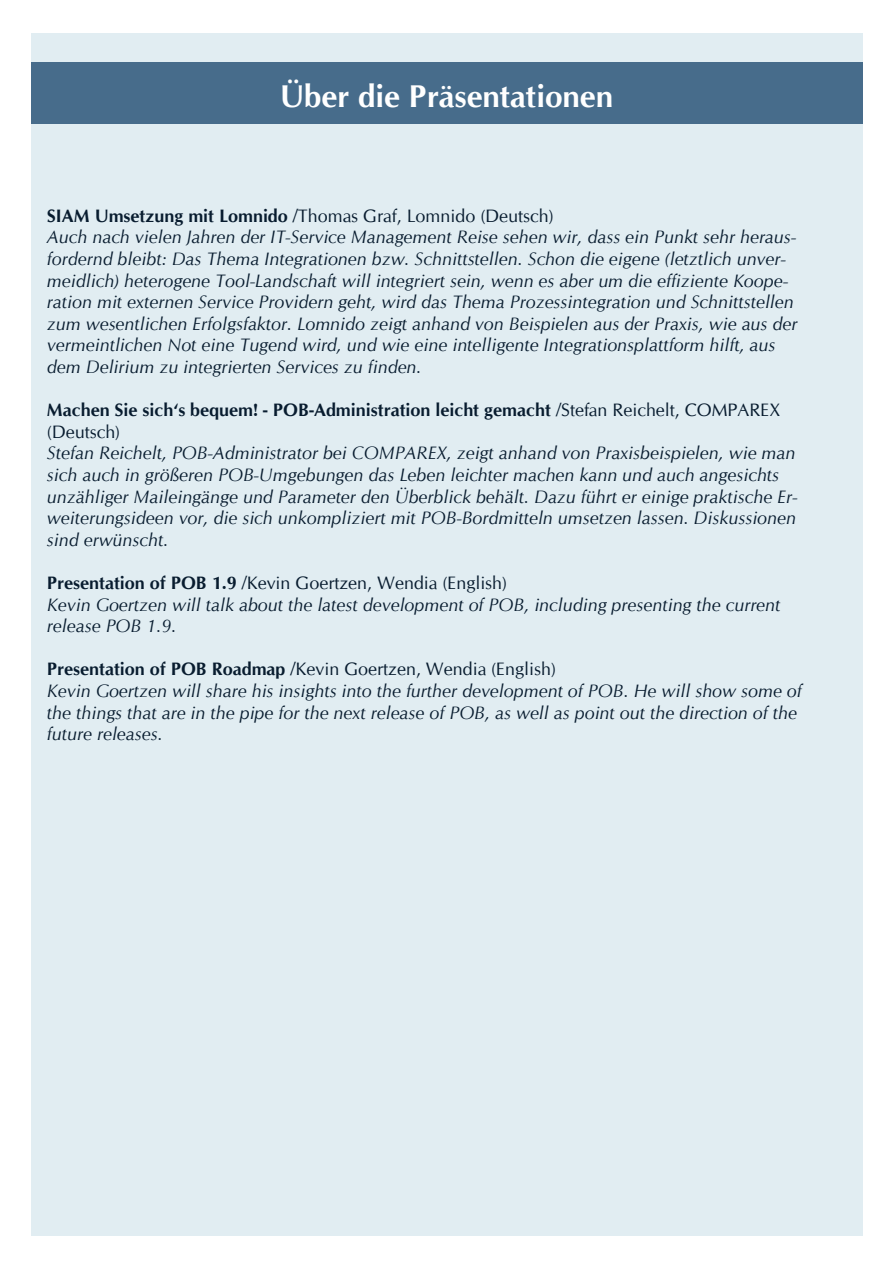
<style>
.page{position:relative;width:893px;height:1263px;background:#fff}
.page>*{position:absolute;margin:0;border:0;box-sizing:border-box;transform-origin:0 0}
.t1{font:700 31.5px "CG Omega";color:#fff}
.t2{font:italic 18px/21.6px "CG Omega";color:#081c2f}
.t3{font:18px "CG Omega";color:#081c2f}
.t4{font:700 18px/21.6px "CG Omega";color:#081c2f}
.s1{font-weight:700}
.s2{font-weight:400}
</style>
<div class="page">
<div style="left:32px;top:34px;width:831px;height:1202px;background:#e1edf2"></div>
<div style="left:32px;top:62px;width:831px;height:62px;background:#476c8b"></div>
<p class="t1" style="left:280px;top:77px;width:335px">Über die Präsentationen</p>
<p class="t3" style="left:47px;top:205px;width:508px"><span class="s1">SIAM Umsetzung mit Lomnido</span> /Thomas Graf, Lomnido (Deutsch)</p>
<p class="t2" style="left:47px;top:226px;width:752px">Auch nach vielen Jahren der IT-Service Management Reise sehen wir, dass ein Punkt sehr heraus&shy;fordernd bleibt: Das Thema Integrationen bzw. Schnittstellen. Schon die eigene (letztlich unver&shy;meidlich) heterogene Tool-Landschaft will integriert sein, wenn es aber um die effiziente Koope&shy;ration mit externen Service Providern geht, wird das Thema Prozessintegration und Schnittstellen zum wesentlichen Erfolgsfaktor. Lomnido zeigt anhand von Beispielen aus der Praxis, wie aus der vermeintlichen Not eine Tugend wird, und wie eine intelligente Integrationsplattform hilft, aus dem Delirium zu integrierten Services zu finden.</p>
<p class="t4" style="left:47px;top:399px;width:735px">Machen Sie sich‘s bequem! - POB-Administration leicht gemacht <span class="s2">/Stefan Reichelt, COMPAREX (Deutsch)</span></p>
<p class="t2" style="left:47px;top:442px;width:752px">Stefan Reichelt, POB-Administrator bei COMPAREX, zeigt anhand von Praxisbeispielen, wie man sich auch in größeren POB-Umgebungen das Leben leichter machen kann und auch angesichts unzähliger Maileingänge und Parameter den Überblick behält. Dazu führt er einige praktische Er&shy;weiterungsideen vor, die sich unkompliziert mit POB-Bordmitteln umsetzen lassen. Diskussionen sind erwünscht.</p>
<p class="t3" style="left:47px;top:572px;width:462px"><span class="s1">Presentation of POB 1.9</span> /Kevin Goertzen, Wendia (English)</p>
<p class="t2" style="left:47px;top:594px;width:735px">Kevin Goertzen will talk about the latest development of POB, including presenting the current release POB 1.9.</p>
<p class="t3" style="left:47px;top:658px;width:510px"><span class="s1">Presentation of POB Roadmap</span> /Kevin Goertzen, Wendia (English)</p>
<p class="t2" style="left:47px;top:680px;width:756px">Kevin Goertzen will share his insights into the further development of POB. He will show some of the things that are in the pipe for the next release of POB, as well as point out the direction of the future releases.</p>
</div>
